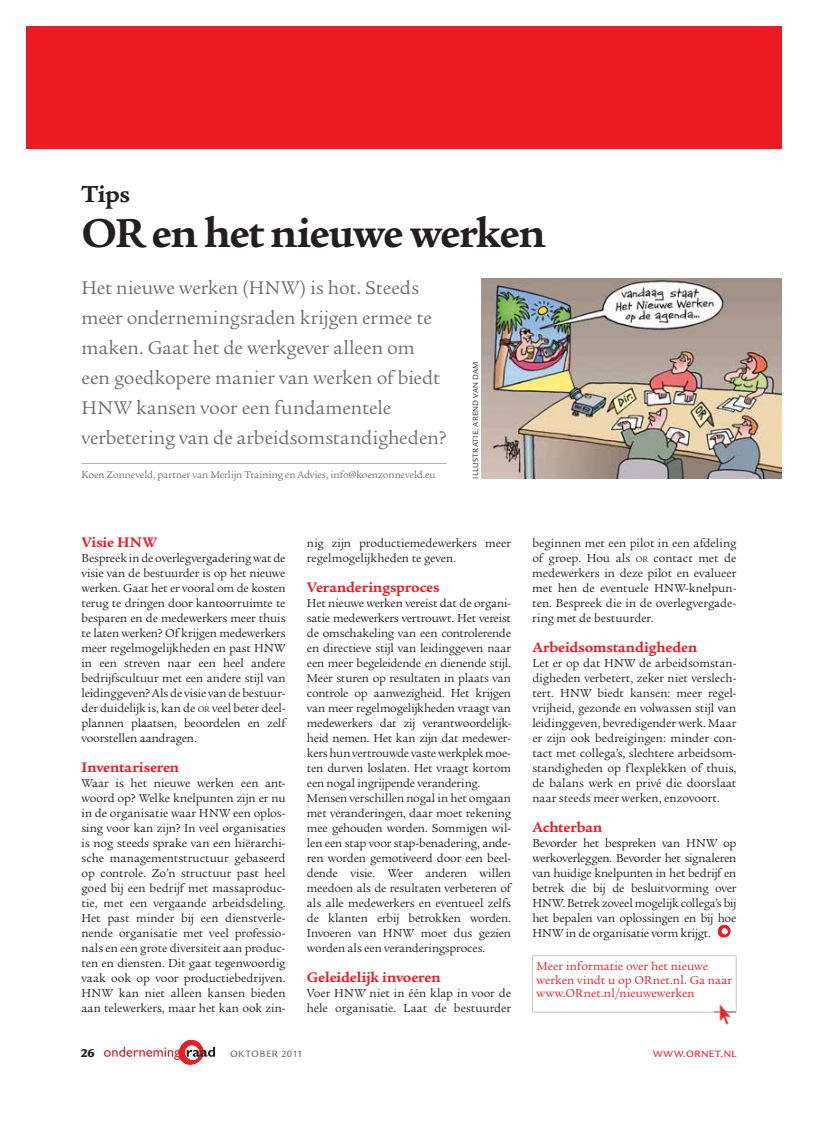
<style>
.page{position:relative;width:818px;height:1126px;background:#fff}
.page>*{position:absolute;margin:0;border:0;box-sizing:border-box;transform-origin:0 0}
.t1{font:700 43.75px "Legacy Serif Std";letter-spacing:-.035em;color:#231f20}
.t2{font:700 25px "Legacy Serif Std";color:#231f20}
.t3{font:20px/30px "Legacy Serif Std";color:#6d6e70}
.t4{font:700 15px "Legacy Serif Std";letter-spacing:-.01em;color:#ed1c24}
.t5{font:12.5px/15px "Legacy Serif Std";letter-spacing:-.015em;color:#231f20;text-align:justify}
.t6{font:12.5px/13.8px "Legacy Serif Std";color:#ed1c24}
.t7{font:900 12.5px "Legacy Sans Std";color:#231f20}
.t8{font:10.62px "Legacy Serif Std";letter-spacing:-.01em;color:#6d6e70}
.t9{font:500 10px "Legacy Sans Std";letter-spacing:.05em;color:#ed1c24}
.t10{font:500 10px "Legacy Sans Std";letter-spacing:.035em;color:#6d6e70}
.t11{font:8.12px "Legacy Sans Std";letter-spacing:.02em;color:#231f20}
.s1{font-size:8.75px}
</style>
<div class="page">
<div style="left:26px;top:26px;width:755px;height:122px;background:#ed1c24"></div>
<svg style="left:104px;top:1039px;width:111px;height:26px"></svg>
<img style="left:481px;top:278px;width:300px;height:200px">
<hr style="left:81px;top:463px;width:365px;height:1px;background:#b2b4b6">
<svg style="left:717px;top:924px;width:13px;height:13px"></svg>
<img style="left:713px;top:1012px;width:22px;height:12px">
<svg style="left:532px;top:955px;width:204px;height:57px"></svg>
<h2 class="t2" style="left:81px;top:184px;width:50px">Tips</h2>
<h1 class="t1" style="left:81px;top:215px;width:465px">OR en het nieuwe werken</h1>
<p class="t3" style="left:81px;top:274px;width:366px">Het nieuwe werken (HNW) is hot. Steeds meer ondernemingsraden krijgen ermee te maken. Gaat het de werkgever alleen om een goedkopere manier van werken of biedt HNW kansen voor een fundamentele verbetering van de arbeidsomstandigheden?</p>
<p class="t8" style="left:81px;top:470px;width:355px">Koen Zonneveld, partner van Merlijn Training en Advies, info@koenzonneveld.eu</p>
<p class="t11" style="left:472px;top:478px;width:118px;rotate:-90deg">ILLUSTRATIE: AREND VAN DAM</p>
<p class="t4" style="left:81px;top:536px;width:77px">Visie HNW</p>
<p class="t5" style="left:81px;top:551px;width:205px">Bespreek in de overlegvergadering wat de visie van de bestuurder is op het nieuwe werken. Gaat het er vooral om de kosten terug te dringen door kantoorruimte te besparen en de medewerkers meer thuis te laten werken? Of krijgen medewerkers meer regelmogelijkheden en past HNW in een streven naar een heel andere bedrijfscultuur met een andere stijl van leidinggeven? Als de visie van de bestuur&shy;der duidelijk is, kan de <span class="s1">OR</span> veel beter deel&shy;plannen plaatsen, beoordelen en zelf voorstellen aandragen.</p>
<p class="t4" style="left:81px;top:761px;width:99px">Inventariseren</p>
<p class="t5" style="left:81px;top:776px;width:205px">Waar is het nieuwe werken een ant&shy;woord op? Welke knelpunten zijn er nu in de organisatie waar HNW een oplos&shy;sing voor kan zijn? In veel organisaties is nog steeds sprake van een hiërarchi&shy;sche managementstructuur gebaseerd op controle. Zo’n structuur past heel goed bij een bedrijf met massaproduc&shy;tie, met een vergaande arbeidsdeling.<br>Het past minder bij een dienstverle&shy;nende organisatie met veel professio&shy;nals en een grote diversiteit aan produc&shy;ten en diensten. Dit gaat tegenwoordig vaak ook op voor productiebedrijven.<br>HNW kan niet alleen kansen bieden aan telewerkers, maar het kan ook zin-</p>
<p class="t5" style="left:307px;top:536px;width:205px">nig zijn productiemedewerkers meer regelmogelijkheden te geven.</p>
<p class="t4" style="left:307px;top:581px;width:134px">Veranderingsproces</p>
<p class="t5" style="left:307px;top:596px;width:205px;text-align:left">Het nieuwe werken vereist dat de organi&shy;satie medewerkers vertrouwt. Het vereist de omschakeling van een controlerende en directieve stijl van leidinggeven naar een meer begeleidende en dienende stijl.<br>Meer sturen op resultaten in plaats van controle op aanwezigheid. Het krijgen van meer regelmogelijkheden vraagt van medewerkers dat zij verantwoordelijk&shy;heid nemen. Het kan zijn dat medewer&shy;kers hun vertrouwde vaste werkplek moe&shy;ten durven loslaten. Het vraagt kortom een nogal ingrijpende verandering.<br>Mensen verschillen nogal in het omgaan met veranderingen, daar moet rekening mee gehouden worden. Sommigen wil&shy;len een stap voor stap-benadering, ande&shy;ren worden gemotiveerd door een beel&shy;dende visie. Weer anderen willen meedoen als de resultaten verbeteren of als alle medewerkers en eventueel zelfs de klanten erbij betrokken worden.<br>Invoeren van HNW moet dus gezien worden als een veranderingsproces.</p>
<p class="t4" style="left:307px;top:971px;width:135px">Geleidelijk invoeren</p>
<p class="t5" style="left:307px;top:986px;width:205px">Voer HNW niet in één klap in voor de hele organisatie. Laat de bestuurder</p>
<p class="t5" style="left:532px;top:536px;width:205px">beginnen met een pilot in een afdeling of groep. Hou als <span class="s1">OR</span> contact met de medewerkers in deze pilot en evalueer met hen de eventuele HNW-knelpun&shy;ten. Bespreek die in de overlegvergade&shy;ring met de bestuurder.</p>
<p class="t4" style="left:532px;top:641px;width:166px">Arbeidsomstandigheden</p>
<p class="t5" style="left:532px;top:656px;width:205px">Let er op dat HNW de arbeidsomstan&shy;digheden verbetert, zeker niet verslech&shy;tert. HNW biedt kansen: meer regel&shy;vrijheid, gezonde en volwassen stijl van leidinggeven, bevredigender werk. Maar er zijn ook bedreigingen: minder con&shy;tact met collega’s, slechtere arbeidsom&shy;standigheden op flexplekken of thuis, de balans werk en privé die doorslaat naar steeds meer werken, enzovoort.</p>
<p class="t4" style="left:532px;top:821px;width:71px">Achterban</p>
<p class="t5" style="left:532px;top:836px;width:205px">Bevorder het bespreken van HNW op werkoverleggen. Bevorder het signaleren van huidige knelpunten in het bedrijf en betrek die bij de besluitvorming over HNW. Betrek zoveel mogelijk collega’s bij het bepalen van oplossingen en bij hoe HNW in de organisatie vorm krijgt.</p>
<p class="t6" style="left:536px;top:959px;width:197px">Meer informatie over het nieuwe werken vindt u op ORnet.nl. Ga naar www.ORnet.nl/nieuwewerken</p>
<p class="t7" style="left:81px;top:1045px;width:15px">26</p>
<p class="t10" style="left:230px;top:1047px;width:74px">OKTOBER 2011</p>
<p class="t9" style="left:652px;top:1047px;width:85px">WWW.ORNET.NL</p>
</div>
